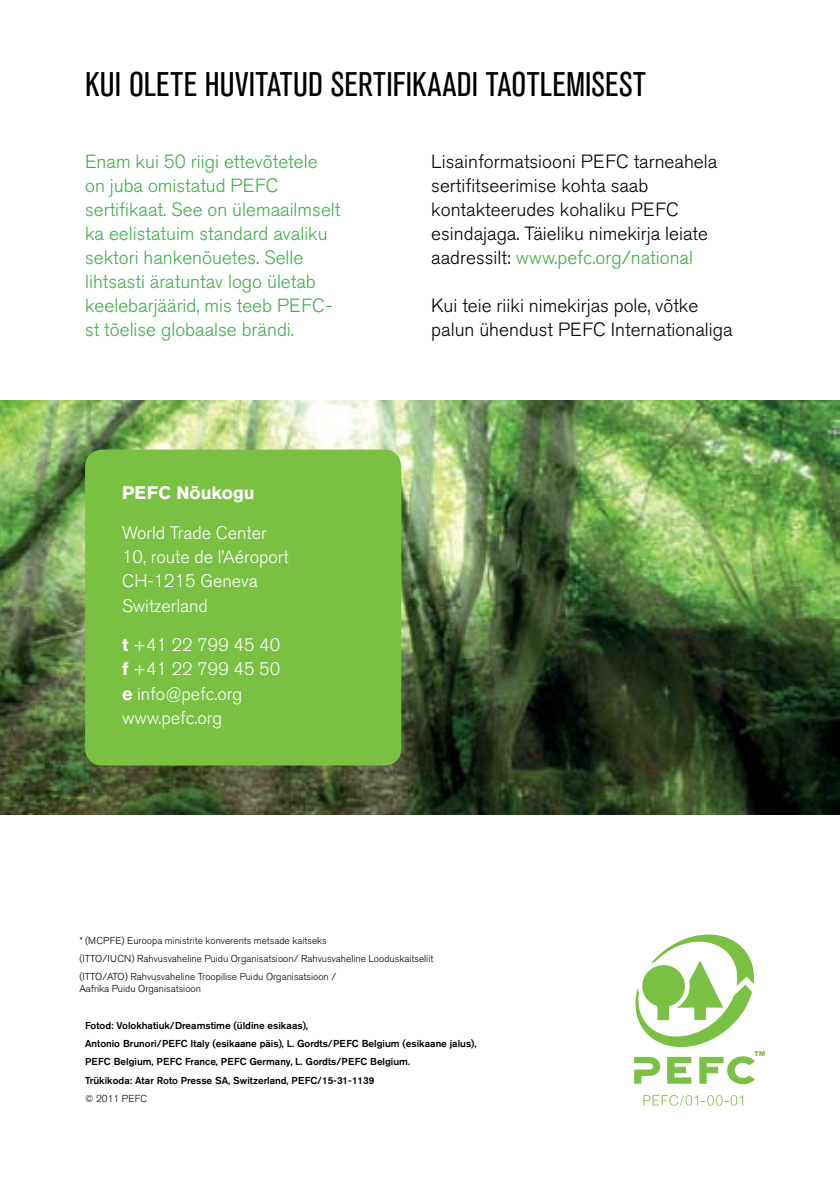
<style>
.page{position:relative;width:840px;height:1191px;background:#fff}
.page>*{position:absolute;margin:0;border:0;box-sizing:border-box;transform-origin:0 0}
.t1{font:condensed 34px "Akzidenz Grotesk BE";letter-spacing:.01em;color:#000}
.t2{font:300 19px/24px "Akzidenz Grotesk BE";color:#000}
.t3{font:300 19px/24px "Akzidenz Grotesk BE";color:#41ad49}
.t4{font:300 18px/24.4px "Akzidenz Grotesk BE";color:#fff}
.t5{font:700 18px "Akzidenz Grotesk BE";color:#fff}
.t6{font:500 10px/18.2px "Akzidenz Grotesk BE";color:#000}
.t7{font:300 10px/18px "Akzidenz Grotesk BE";color:#000}
.s1{color:#41ad49}
.s2{font-weight:700}
</style>
<div class="page">
<img style="left:0;top:401px;width:839px;height:413px">
<svg style="left:634px;top:934px;width:130px;height:150px"></svg>
<svg style="left:643px;top:1095px;width:99px;height:10px"></svg>
<div style="left:85px;top:449px;width:316px;height:316px;background:#7ac143;border-radius:17px"></div>
<h1 class="t1" style="left:85px;top:65px;width:562px">KUI OLETE HUVITATUD SERTIFIKAADI TAOTLEMISEST</h1>
<p class="t3" style="left:85px;top:150px;width:256px">Enam kui 50 riigi ettevõtetele on juba omistatud PEFC sertifikaat. See on ülemaailmselt ka eelistatuim standard avaliku sektori hankenõuetes. Selle lihtsasti äratuntav logo ületab keelebarjäärid, mis teeb PEFC&shy;st tõelise globaalse brändi.</p>
<h2 class="t2" style="left:431px;top:150px;width:287px">Lisainformatsiooni PEFC tarneahela sertifitseerimise kohta saab kontakteerudes kohaliku PEFC esindajaga. Täieliku nimekirja leiate aadressilt: <span class="s1">www.pefc.org/national</span></h2>
<h2 class="t2" style="left:431px;top:294px;width:302px">Kui teie riiki nimekirjas pole, võtke palun ühendust PEFC Internationaliga</h2>
<h3 class="t5" style="left:122px;top:483px;width:134px">PEFC Nõukogu</h3>
<h3 class="t4" style="left:122px;top:520px;width:168px">World Trade Center<br>10, route de l’Aéroport<br>CH-1215 Geneva<br>Switzerland</h3>
<h3 class="t4" style="left:122px;top:633px;width:160px"><span class="s2">t</span> +41 22 799 45 40 <span class="s2">f</span> +41 22 799 45 50 <span class="s2">e</span> info@pefc.org www.pefc.org</h3>
<p class="t7" style="left:79px;top:931px;width:355px">* (MCPFE) Euroopa ministrite konverents metsade kaitseks<br>(ITTO/IUCN) Rahvusvaheline Puidu Organisatsioon/ Rahvusvaheline Looduskaitseliit (ITTO/ATO) Rahvusvaheline Troopilise Puidu Organisatsioon /</p>
<p class="t7" style="left:79px;top:980px;width:123px">Aafrika Puidu Organisatsioon</p>
<p class="t6" style="left:85px;top:1016px;width:393px">Fotod: Volokhatiuk/Dreamstime (üldine esikaas),<br>Antonio Brunori/PEFC Italy (esikaane päis), L. Gordts/PEFC Belgium (esikaane jalus), PEFC Belgium, PEFC France, PEFC Germany, L. Gordts/PEFC Belgium.<br>Trükikoda: Atar Roto Presse SA, Switzerland, PEFC/15-31-1139</p>
<p class="t7" style="left:85px;top:1089px;width:64px">© 2011 PEFC</p>
</div>
